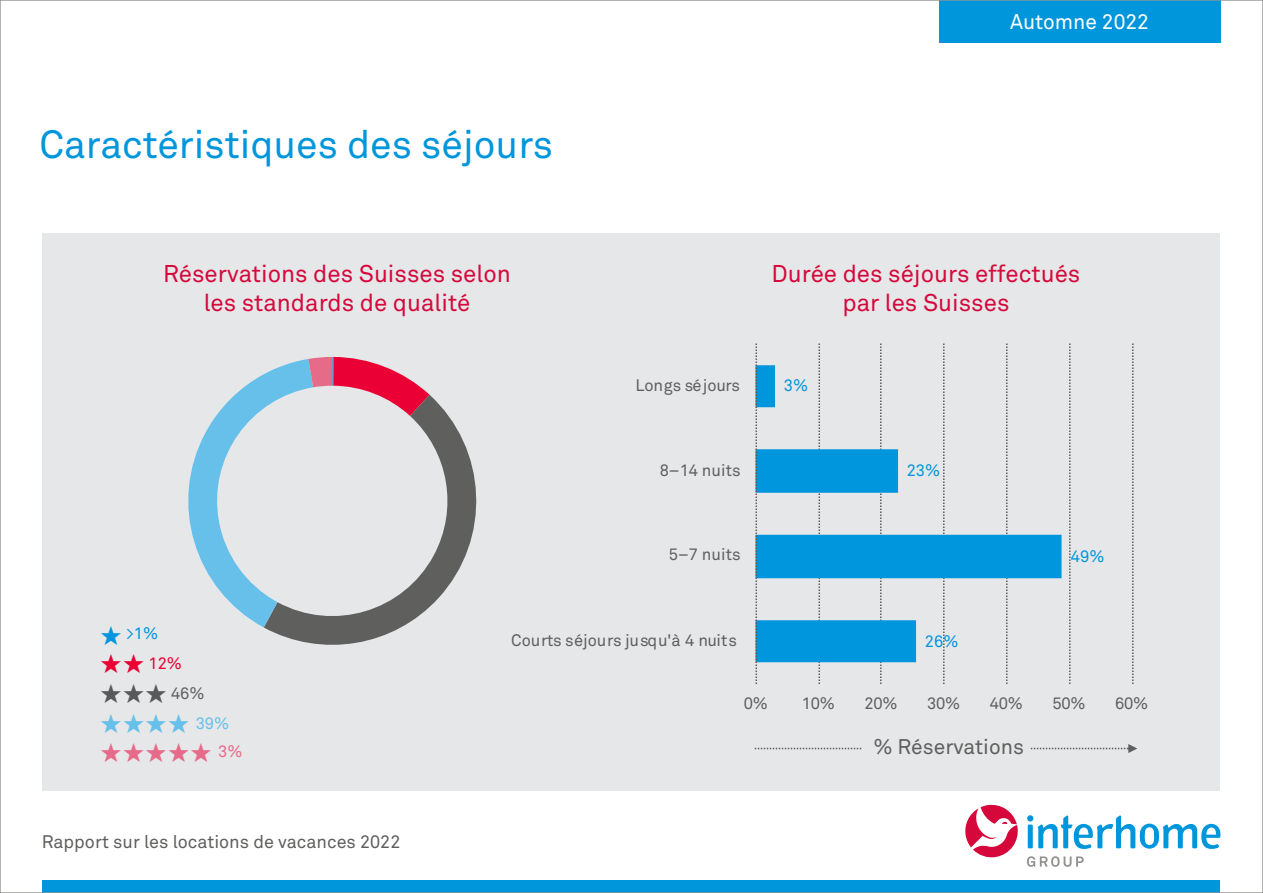
<style>
.page{position:relative;width:1263px;height:893px;background:#fff}
.page>*{position:absolute;margin:0;border:0;box-sizing:border-box;transform-origin:0 0}
.t1{font:39px "Akkurat Pro";color:#0096db}
.t2{font:27px "Segoe UI Symbol";color:#e66b89}
.t3{font:27px "Segoe UI Symbol";color:#66c0e9}
.t4{font:27px "Segoe UI Symbol";color:#595959}
.t5{font:24px/28.8px "Akkurat Pro";color:#d6083b;text-align:center}
.t6{font:21px "Akkurat Pro";color:#5f5f5e}
.t7{font:21px "Akkurat Pro";color:#fff}
.t8{font:18px "Akkurat Pro";color:#5f5f5e}
.t9{font:16.5px "Akkurat Pro";letter-spacing:-.005em;color:#5f5f5e}
.t10{font:16.5px "Akkurat Pro";color:#0096dd}
.t11{font:16.5px "Akkurat Pro";color:#0296dd}
.t12{font:16.5px "Akkurat Pro";color:#ea0034}
.t13{font:16.5px "Akkurat Pro";color:#66c0e9}
.t14{font:16.5px "Akkurat Pro";color:#e66b89}
</style>
<div class="page">
<div style="left:43px;top:880px;width:1177px;height:13px;background:#0096db"></div>
<svg style="left:965px;top:805px;width:53px;height:53px"></svg>
<svg style="left:1027px;top:815px;width:193px;height:34px"></svg>
<svg style="left:1027px;top:856px;width:57px;height:11px"></svg>
<div style="left:939px;top:0;width:281px;height:43px;background:#0096db"></div>
<div style="left:43px;top:234px;width:1177px;height:557px;background:#e6e7e9"></div>
<svg style="left:818px;top:343px;width:2px;height:341px"></svg>
<svg style="left:880px;top:343px;width:1px;height:341px"></svg>
<svg style="left:943px;top:343px;width:1px;height:341px"></svg>
<svg style="left:1006px;top:343px;width:1px;height:341px"></svg>
<svg style="left:1069px;top:343px;width:1px;height:341px"></svg>
<svg style="left:1132px;top:343px;width:1px;height:341px"></svg>
<svg style="left:757px;top:365px;width:304px;height:297px"></svg>
<svg style="left:755px;top:343px;width:2px;height:341px"></svg>
<svg style="left:1031px;top:744px;width:106px;height:9px"></svg>
<svg style="left:755px;top:748px;width:106px;height:1px"></svg>
<svg style="left:264px;top:395px;width:213px;height:250px"></svg>
<svg style="left:188px;top:357px;width:241px;height:270px"></svg>
<h1 class="t1" style="left:39px;top:122px;width:515px">Caractéristiques des séjours</h1>
<p class="t7" style="left:1010px;top:10px;width:140px">Automne 2022</p>
<p class="t5" style="left:163px;top:260px;width:349px">Réservations des Suisses selon les standards de qualité</p>
<p class="t5" style="left:771px;top:260px;width:310px">Durée des séjours effectués par les Suisses</p>
<p class="t11" style="left:126px;top:623px;width:34px">&gt;1%</p>
<p class="t12" style="left:148px;top:653px;width:35px">12%</p>
<p class="t9" style="left:171px;top:683px;width:35px">46%</p>
<p class="t13" style="left:196px;top:713px;width:35px">39%</p>
<p class="t14" style="left:218px;top:742px;width:26px">3%</p>
<p class="t4" style="left:100px;top:678px;width:69px">★★★</p>
<p class="t3" style="left:100px;top:708px;width:91px">★★★★</p>
<p class="t2" style="left:100px;top:736px;width:114px">★★★★★</p>
<p class="t8" style="left:42px;top:832px;width:360px">Rapport sur les locations de vacances 2022</p>
<p class="t9" style="left:635px;top:375px;width:106px">Longs séjours</p>
<p class="t10" style="left:784px;top:375px;width:26px">3%</p>
<p class="t9" style="left:660px;top:461px;width:83px">8–14 nuits</p>
<p class="t10" style="left:907px;top:461px;width:35px">23%</p>
<p class="t9" style="left:669px;top:545px;width:73px">5–7 nuits</p>
<p class="t10" style="left:1071px;top:546px;width:35px">49%</p>
<p class="t9" style="left:511px;top:630px;width:227px">Courts séjours jusqu'à 4 nuits</p>
<p class="t10" style="left:925px;top:632px;width:35px">26%</p>
<p class="t9" style="left:744px;top:693px;width:26px">0%</p>
<p class="t9" style="left:802px;top:693px;width:35px">10%</p>
<p class="t9" style="left:864px;top:693px;width:35px">20%</p>
<p class="t9" style="left:927px;top:693px;width:35px">30%</p>
<p class="t9" style="left:990px;top:693px;width:35px">40%</p>
<p class="t9" style="left:1052px;top:693px;width:35px">50%</p>
<p class="t9" style="left:1115px;top:693px;width:35px">60%</p>
<p class="t6" style="left:873px;top:734px;width:152px">% Réservations</p>
</div>
